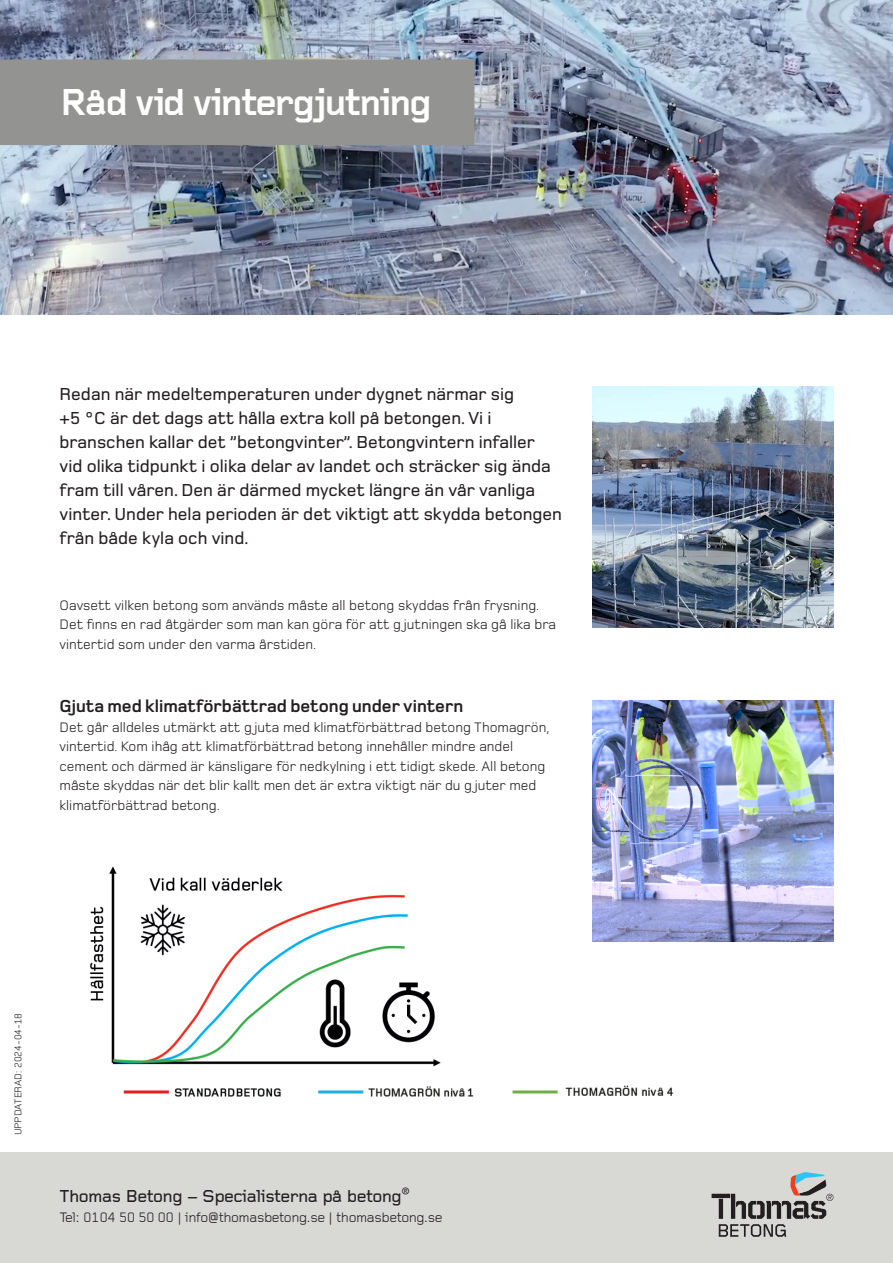
<style>
.page{position:relative;width:893px;height:1263px;background:#fff}
.page>*{position:absolute;margin:0;border:0;box-sizing:border-box;transform-origin:0 0}
.Product_Name_26_27pt{font:700 39px "Foundry Gridnik OT2";letter-spacing:-.05em;color:#fff}
.Preamble_12_16pt{font:500 18px/24px "Foundry Monoline OT3";color:#231f20}
.Heading_Black_12_10pt{font:700 18px "Foundry Monoline OT3";color:#231f20}
.t1{font:500 18px "Foundry Gridnik OT2";letter-spacing:-.035em;color:#231f20}
.Body_Text_9_5_13pt{font:14.25px/19.5px "Foundry Monoline OT3";color:#231f20}
.Preamble_12_16pt-2{font:14.25px/19.5px "Foundry Monoline OT3";color:#231f20}
.t2{font:14.25px "Foundry Gridnik OT2";letter-spacing:-.035em;color:#231f20}
.t3{font:10.2px "Foundry Monoline OT3";color:#231f20}
</style>
<div class="page">
<div style="left:0;top:1152px;width:893px;height:111px;background:#d8d8d4"></div>
<svg style="left:712px;top:1172px;width:121px;height:65px"></svg>
<img style="left:0;top:0;width:893px;height:315px">
<img style="left:592px;top:387px;width:241px;height:241px">
<img style="left:90px;top:866px;width:351px;height:201px">
<img style="left:123px;top:1085px;width:551px;height:12px">
<img style="left:592px;top:700px;width:241px;height:241px">
<div style="left:0;top:60px;width:475px;height:85px;background:#939491"></div>
<p class="Product_Name_26_27pt" style="left:60px;top:76px;width:374px">Råd vid vintergjutning</p>
<p class="Preamble_12_16pt" style="left:60px;top:380px;width:504px">Redan när medeltemperaturen under dygnet närmar sig<br>+5 °C är det dags att hålla extra koll på betongen. Vi i branschen kallar det ”betongvinter”. Betongvintern infaller vid olika tidpunkt i olika delar av landet och sträcker sig ända fram till våren. Den är därmed mycket längre än vår vanliga vinter. Under hela perioden är det viktigt att skydda betongen från både kyla och vind.</p>
<p class="Preamble_12_16pt-2" style="left:60px;top:594px;width:498px">Oavsett vilken betong som används måste all betong skyddas från frysning.<br>Det finns en rad åtgärder som man kan göra för att g jutningen ska gå lika bra vintertid som under den varma årstiden.</p>
<p class="Heading_Black_12_10pt" style="left:60px;top:694px;width:405px">Gjuta med klimatförbättrad betong under vintern</p>
<p class="Body_Text_9_5_13pt" style="left:60px;top:716px;width:491px">Det går alldeles utmärkt att g juta med klimatförbättrad betong Thomagrön, vintertid. Kom ihåg att klimatförbättrad betong innehåller mindre andel cement och därmed är känsligare för nedkylning i ett tidigt skede. All betong måste skyddas när det blir kallt men det är extra viktigt när du g juter med klimatförbättrad betong.</p>
<p class="t3" style="left:11px;top:1135px;width:123px;rotate:-90deg">UPPDATERAD: 2024-04-18</p>
<p class="t1" style="left:60px;top:1184px;width:352px">Thomas Betong – Specialisterna på betong<sup>®</sup></p>
<p class="t2" style="left:60px;top:1208px;width:385px">Tel: 0104 50 50 00 | info@thomasbetong.se | thomasbetong.se</p>
</div>
